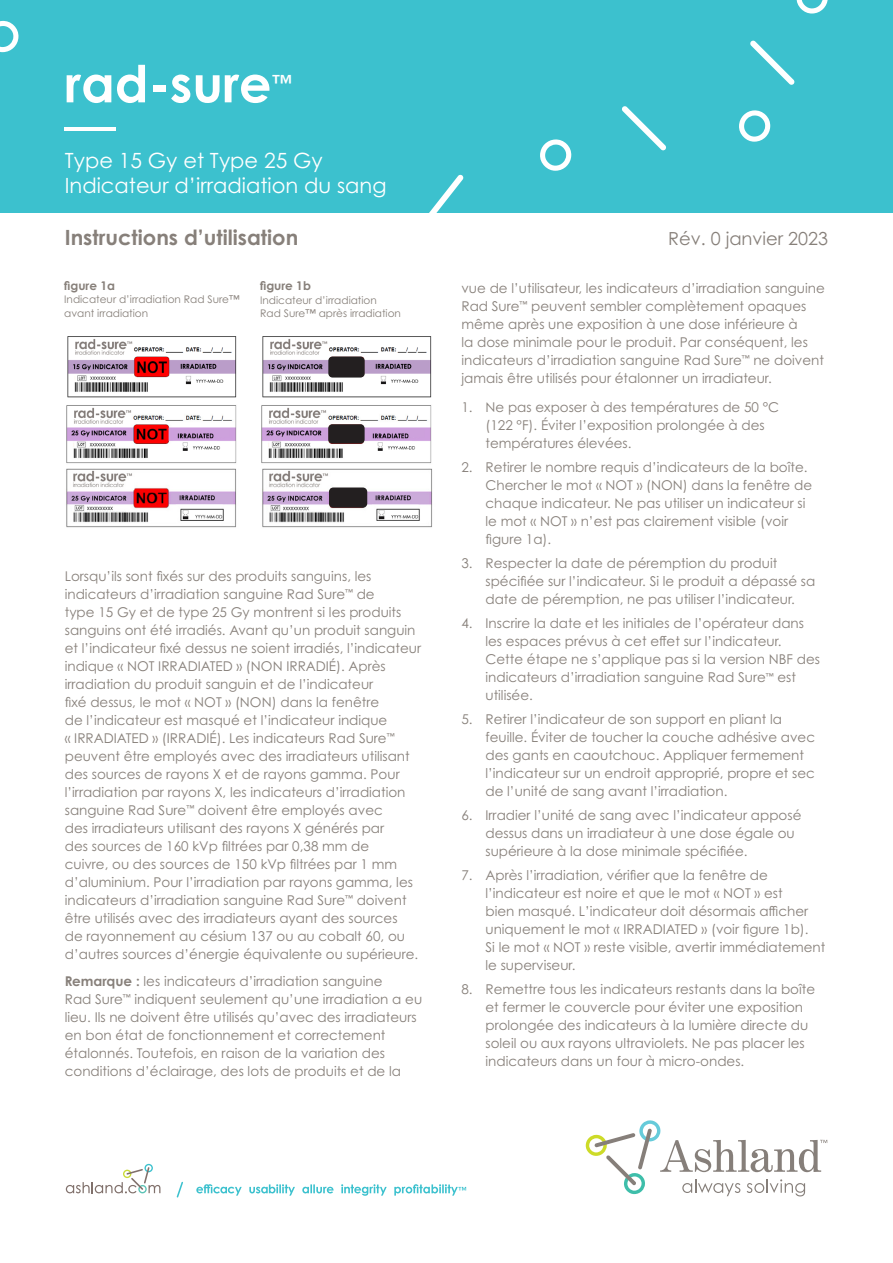
<style>
.page{position:relative;width:893px;height:1263px;background:#fff}
.page>*{position:absolute;margin:0;border:0;box-sizing:border-box;transform-origin:0 0}
.t1{font:700 51px "Century Gothic Pro";color:#fff}
.t2{font:51px "Century Gothic Pro";color:#fff}
.t3{font:21px "Century Gothic Pro";color:#fff}
.t4{font:700 21px "Century Gothic Pro";color:#87807a}
.t5{font:700 21px "Century Gothic Pro";color:#fff}
.t6{font:18px "Century Gothic Pro";color:#87807a}
.ASH_Body_Copy_9_12{font:13.5px/18px "Century Gothic Pro";color:#87807a}
.ASH_Bullet_mm{font:13.5px/18px "Century Gothic Pro";color:#87807a}
.t7{font:700 12px "Century Gothic Pro";color:#87807a}
.ASH_Caption_mm{font:10.5px/13.5px "Century Gothic Pro";color:#87807a}
.s1{font-weight:700}
</style>
<div class="page">
<div style="left:0;top:0;width:893px;height:213px;background:#3cc1ce"></div>
<img style="left:66px;top:405px;width:171px;height:59px">
<img style="left:261px;top:405px;width:171px;height:59px">
<div style="left:328px;top:424px;width:37px;height:19px;background:#231f20;border-radius:4px"></div>
<img style="left:67px;top:336px;width:169px;height:61px">
<img style="left:262px;top:336px;width:169px;height:61px">
<div style="left:328px;top:357px;width:37px;height:20px;background:#231f20;border-radius:4px"></div>
<img style="left:66px;top:469px;width:171px;height:59px">
<img style="left:262px;top:469px;width:171px;height:59px">
<div style="left:329px;top:487px;width:38px;height:21px;background:#231f20;border-radius:4px"></div>
<svg style="left:586px;top:1120px;width:241px;height:76px"></svg>
<svg style="left:66px;top:1164px;width:94px;height:29px"></svg>
<svg style="left:196px;top:1184px;width:270px;height:12px"></svg>
<svg style="left:177px;top:1182px;width:6px;height:15px"></svg>
<svg style="left:0;top:21px;width:19px;height:31px"></svg>
<svg style="left:739px;top:110px;width:31px;height:32px"></svg>
<svg style="left:540px;top:139px;width:31px;height:32px"></svg>
<svg style="left:796px;top:0;width:32px;height:14px"></svg>
<svg style="left:750px;top:40px;width:45px;height:45px"></svg>
<svg style="left:622px;top:106px;width:44px;height:44px"></svg>
<svg style="left:429px;top:174px;width:35px;height:39px"></svg>
<p class="t1" style="left:65px;top:52px;width:208px">rad-sure</p>
<p class="t5" style="left:271px;top:70px;width:22px">™</p>
<p class="t2" style="left:65px;top:93px;width:52px">—</p>
<p class="t3" style="left:65px;top:148px;width:259px">Type 15 Gy et Type 25 Gy</p>
<p class="t3" style="left:65px;top:173px;width:323px">Indicateur d’irradiation du sang</p>
<p class="t4" style="left:65px;top:224px;width:235px">Instructions d’utilisation</p>
<p class="t6" style="left:668px;top:227px;width:162px">Rév. 0 janvier 2023</p>
<p class="t7" style="left:64px;top:278px;width:52px">figure 1a</p>
<p class="ASH_Caption_mm" style="left:64px;top:292px;width:177px">Indicateur d’irradiation Rad Sure™ avant irradiation</p>
<p class="t7" style="left:260px;top:279px;width:52px">figure 1b</p>
<p class="ASH_Caption_mm" style="left:260px;top:293px;width:142px">Indicateur d’irradiation<br>Rad Sure™ après irradiation</p>
<p class="ASH_Body_Copy_9_12" style="left:461px;top:279px;width:365px">vue de l’utilisateur, les indicateurs d’irradiation sanguine Rad Sure<sup>™</sup> peuvent sembler complètement opaques même après une exposition à une dose inférieure à<br>la dose minimale pour le produit. Par conséquent, les indicateurs d’irradiation sanguine Rad Sure<sup>™</sup> ne doivent jamais être utilisés pour étalonner un irradiateur.</p>
<p class="ASH_Bullet_mm" style="left:485px;top:398px;width:295px;text-indent:-24px">1. Ne pas exposer à des températures de 50 °C (122 °F). Éviter l’exposition prolongée à des températures élevées.</p>
<p class="ASH_Bullet_mm" style="left:485px;top:458px;width:328px;text-indent:-24px">2. Retirer le nombre requis d’indicateurs de la boîte.<br>Chercher le mot « NOT » (NON) dans la fenêtre de chaque indicateur. Ne pas utiliser un indicateur si le mot « NOT » n’est pas clairement visible (voir figure 1a).</p>
<p class="ASH_Bullet_mm" style="left:485px;top:554px;width:331px;text-indent:-24px">3. Respecter la date de péremption du produit spécifiée sur l’indicateur. Si le produit a dépassé sa date de péremption, ne pas utiliser l’indicateur.</p>
<p class="ASH_Bullet_mm" style="left:485px;top:614px;width:336px;text-indent:-24px">4. Inscrire la date et les initiales de l’opérateur dans les espaces prévus à cet effet sur l’indicateur.<br>Cette étape ne s’applique pas si la version NBF des indicateurs d’irradiation sanguine Rad Sure<sup>™</sup> est utilisée.</p>
<p class="ASH_Bullet_mm" style="left:485px;top:710px;width:331px;text-indent:-24px">5. Retirer l’indicateur de son support en pliant la feuille. Éviter de toucher la couche adhésive avec des gants en caoutchouc. Appliquer fermement l’indicateur sur un endroit approprié, propre et sec de l’unité de sang avant l’irradiation.</p>
<p class="ASH_Bullet_mm" style="left:485px;top:806px;width:317px;text-indent:-24px">6. Irradier l’unité de sang avec l’indicateur apposé dessus dans un irradiateur à une dose égale ou supérieure à la dose minimale spécifiée.</p>
<p class="ASH_Bullet_mm" style="left:485px;top:866px;width:341px;text-indent:-24px">7. Après l’irradiation, vérifier que la fenêtre de l’indicateur est noire et que le mot « NOT » est<br>bien masqué. L’indicateur doit désormais afficher uniquement le mot « IRRADIATED » (voir figure 1b).<br>Si le mot « NOT » reste visible, avertir immédiatement le superviseur.</p>
<p class="ASH_Bullet_mm" style="left:485px;top:980px;width:331px;text-indent:-24px">8. Remettre tous les indicateurs restants dans la boîte et fermer le couvercle pour éviter une exposition prolongée des indicateurs à la lumière directe du soleil ou aux rayons ultraviolets. Ne pas placer les indicateurs dans un four à micro-ondes.</p>
<p class="ASH_Body_Copy_9_12" style="left:65px;top:567px;width:358px">Lorsqu’ils sont fixés sur des produits sanguins, les indicateurs d’irradiation sanguine Rad Sure<sup>™</sup> de<br>type 15 Gy et de type 25 Gy montrent si les produits sanguins ont été irradiés. Avant qu’un produit sanguin et l’indicateur fixé dessus ne soient irradiés, l’indicateur indique « NOT IRRADIATED » (NON IRRADIÉ). Après irradiation du produit sanguin et de l’indicateur<br>fixé dessus, le mot « NOT » (NON) dans la fenêtre<br>de l’indicateur est masqué et l’indicateur indique<br>« IRRADIATED » (IRRADIÉ). Les indicateurs Rad Sure<sup>™ </sup>peuvent être employés avec des irradiateurs utilisant des sources de rayons X et de rayons gamma. Pour l’irradiation par rayons X, les indicateurs d’irradiation sanguine Rad Sure<sup>™</sup> doivent être employés avec<br>des irradiateurs utilisant des rayons X générés par<br>des sources de 160 kVp filtrées par 0,38 mm de<br>cuivre, ou des sources de 150 kVp filtrées par 1 mm d’aluminium. Pour l’irradiation par rayons gamma, les indicateurs d’irradiation sanguine Rad Sure<sup>™</sup> doivent être utilisés avec des irradiateurs ayant des sources<br>de rayonnement au césium 137 ou au cobalt 60, ou d’autres sources d’énergie équivalente ou supérieure.</p>
<p class="ASH_Body_Copy_9_12" style="left:65px;top:972px;width:359px"><span class="s1">Remarque :</span> les indicateurs d’irradiation sanguine<br>Rad Sure<sup>™</sup> indiquent seulement qu’une irradiation a eu lieu. Ils ne doivent être utilisés qu’avec des irradiateurs en bon état de fonctionnement et correctement étalonnés. Toutefois, en raison de la variation des conditions d’éclairage, des lots de produits et de la</p>
</div>
